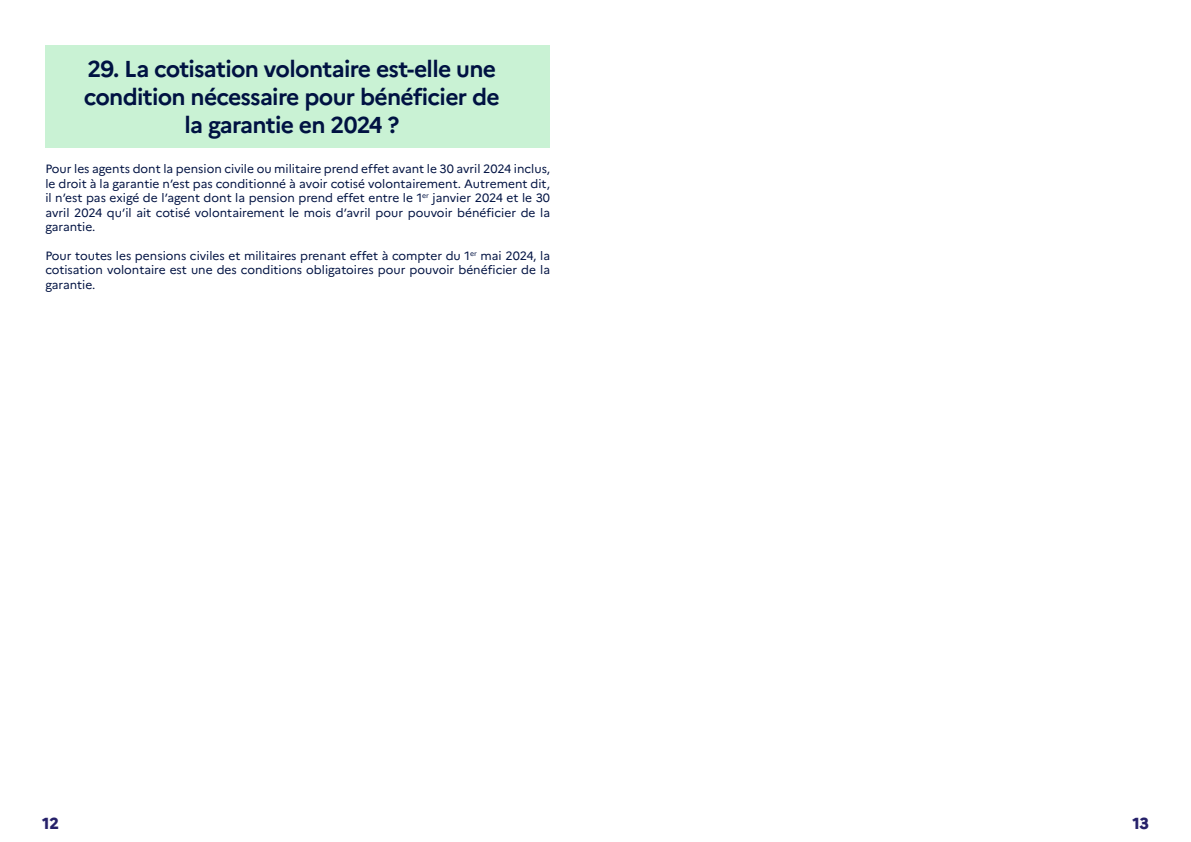
<style>
.page{position:relative;width:1191px;height:842px;background:#fff}
.page>*{position:absolute;margin:0;border:0;box-sizing:border-box;transform-origin:0 0}
.titre_page_16pt{font:700 23px/27.6px "Marianne";letter-spacing:-.03em;color:#001242;text-align:center}
.t1{font:800 16px "Marianne";color:#26216a}
.courant{font:12px/14.4px "Marianne";color:#001242;text-align:justify}
</style>
<div class="page">
<div style="left:45px;top:45px;width:505px;height:102px;background:#c9f2d4"></div>
<p class="titre_page_16pt" style="left:84px;top:54px;width:417px">29. La cotisation volontaire est-elle une condition nécessaire pour bénéficier de la garantie en 2024 ?</p>
<p class="courant" style="left:45px;top:161px;width:506px">Pour les agents dont la pension civile ou militaire prend effet avant le 30 avril 2024 inclus, le droit à la garantie n’est pas conditionné à avoir cotisé volontairement. Autrement dit, il n’est pas exigé de l’agent dont la pension prend effet entre le 1<sup>er</sup> janvier 2024 et le 30 avril 2024 qu’il ait cotisé volontairement le mois d’avril pour pouvoir bénéficier de la garantie.</p>
<p class="courant" style="left:45px;top:247px;width:506px">Pour toutes les pensions civiles et militaires prenant effet à compter du 1<sup>er</sup> mai 2024, la cotisation volontaire est une des conditions obligatoires pour pouvoir bénéficier de la garantie.</p>
<h2 class="t1" style="left:42px;top:811px;width:18px">12</h2>
<h2 class="t1" style="left:1132px;top:811px;width:18px">13</h2>
</div>
